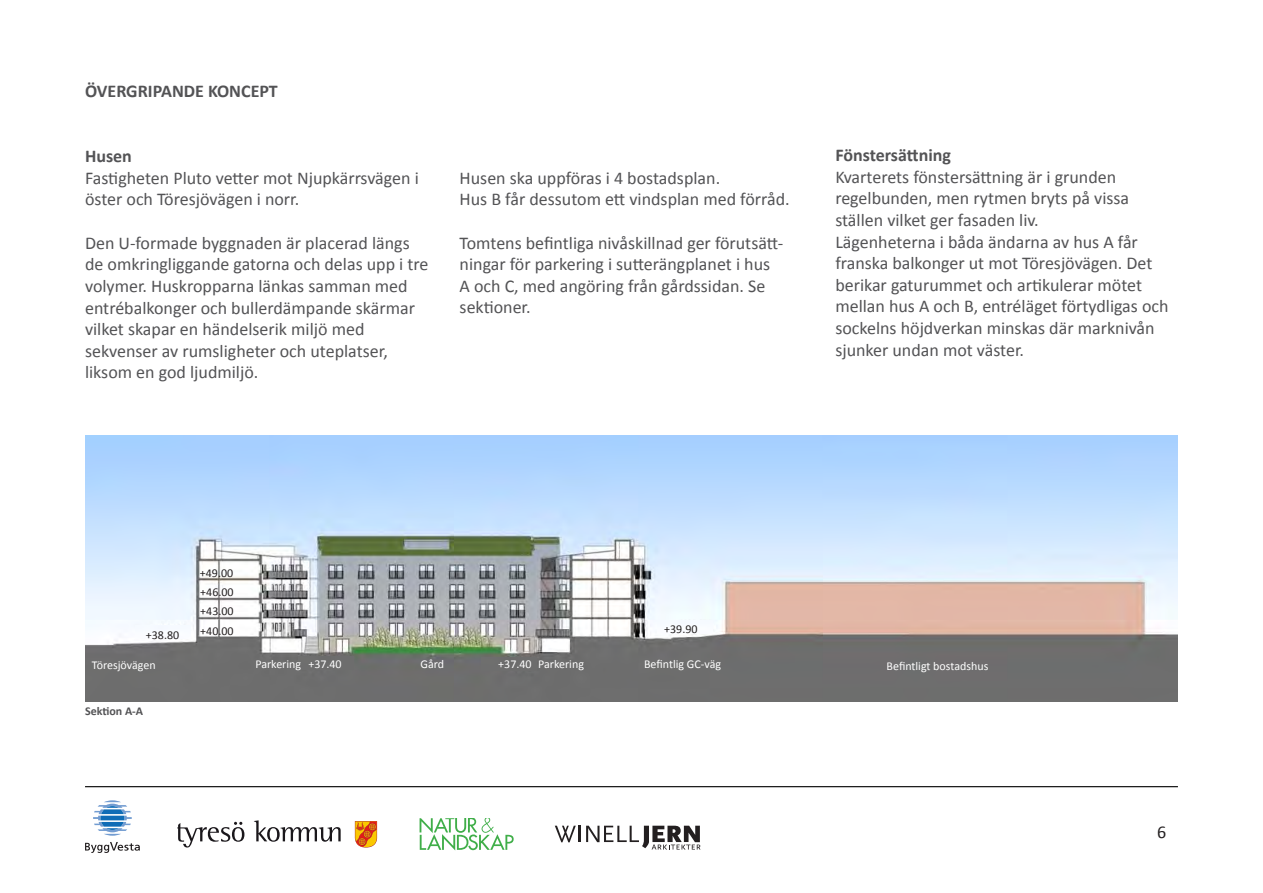
<style>
.page{position:relative;width:1263px;height:893px;background:#fff}
.page>*{position:absolute;margin:0;border:0;box-sizing:border-box;transform-origin:0 0}
.t1{font:18px/21.6px "Calibri";color:#535355}
.t2{font:700 18px "Calibri";color:#535355}
.t3{font:18px "Calibri";color:#231f20}
.t4{font:12px "Calibri";color:#fff}
.t5{font:12px "Calibri";color:#231f20}
.t6{font:700 12px "Calibri";color:#535355}
</style>
<div class="page">
<img style="left:85px;top:436px;width:1093px;height:265px">
<hr style="left:85px;top:786px;width:1093px;height:1px;background:#000">
<svg style="left:555px;top:826px;width:145px;height:23px"></svg>
<svg style="left:85px;top:842px;width:55px;height:11px"></svg>
<svg style="left:93px;top:800px;width:39px;height:36px"></svg>
<svg style="left:420px;top:818px;width:94px;height:32px"></svg>
<svg style="left:254px;top:820px;width:87px;height:22px"></svg>
<svg style="left:177px;top:822px;width:67px;height:25px"></svg>
<svg style="left:355px;top:821px;width:22px;height:26px"></svg>
<img style="left:135px;top:625px;width:55px;height:13px">
<img style="left:298px;top:656px;width:56px;height:13px">
<img style="left:481px;top:658px;width:56px;height:13px">
<img style="left:657px;top:621px;width:56px;height:13px">
<p class="t2" style="left:85px;top:80px;width:194px">ÖVERGRIPANDE KONCEPT</p>
<p class="t2" style="left:85px;top:145px;width:48px">Husen</p>
<p class="t1" style="left:85px;top:167px;width:335px">Fastigheten Pluto vetter mot Njupkärrsvägen i öster och Töresjövägen i norr.</p>
<p class="t1" style="left:85px;top:232px;width:345px">Den U-formade byggnaden är placerad längs de omkringliggande gatorna och delas upp i tre volymer. Huskropparna länkas samman med entrébalkonger och bullerdämpande skärmar vilket skapar en händelserik miljö med sekvenser av rumsligheter och uteplatser, liksom en god ljudmiljö.</p>
<p class="t1" style="left:460px;top:167px;width:332px">Husen ska uppföras i 4 bostadsplan.<br>Hus B får dessutom ett vindsplan med förråd.</p>
<p class="t1" style="left:460px;top:232px;width:325px">Tomtens befintliga nivåskillnad ger förutsätt&shy;ningar för parkering i sutterängplanet i hus A och C, med angöring från gårdssidan. Se sektioner.</p>
<p class="t2" style="left:835px;top:144px;width:117px">Fönstersättning</p>
<p class="t1" style="left:835px;top:166px;width:335px">Kvarterets fönstersättning är i grunden regelbunden, men rytmen bryts på vissa ställen vilket ger fasaden liv.<br>Lägenheterna i båda ändarna av hus A får franska balkonger ut mot Töresjövägen. Det berikar gaturummet och artikulerar mötet mellan hus A och B, entréläget förtydligas och sockelns höjdverkan minskas där marknivån sjunker undan mot väster.</p>
<p class="t5" style="left:146px;top:627px;width:35px">+38.80</p>
<p class="t5" style="left:200px;top:566px;width:35px">+49.00</p>
<p class="t5" style="left:200px;top:584px;width:35px">+46.00</p>
<p class="t5" style="left:200px;top:603px;width:35px">+43.00</p>
<p class="t5" style="left:200px;top:623px;width:35px">+40.00</p>
<p class="t5" style="left:664px;top:621px;width:35px">+39.90</p>
<p class="t4" style="left:92px;top:657px;width:65px">Töresjövägen</p>
<p class="t4" style="left:255px;top:656px;width:47px">Parkering</p>
<p class="t4" style="left:421px;top:656px;width:25px">Gård</p>
<p class="t4" style="left:538px;top:656px;width:47px">Parkering</p>
<p class="t4" style="left:644px;top:657px;width:79px">Befintlig GC-väg</p>
<p class="t4" style="left:886px;top:658px;width:103px">Befintligt bostadshus</p>
<p class="t4" style="left:308px;top:656px;width:35px">+37.40</p>
<p class="t4" style="left:498px;top:656px;width:35px">+37.40</p>
<p class="t6" style="left:85px;top:703px;width:60px">Sektion A-A</p>
<p class="t3" style="left:1157px;top:821px;width:11px">6</p>
</div>
